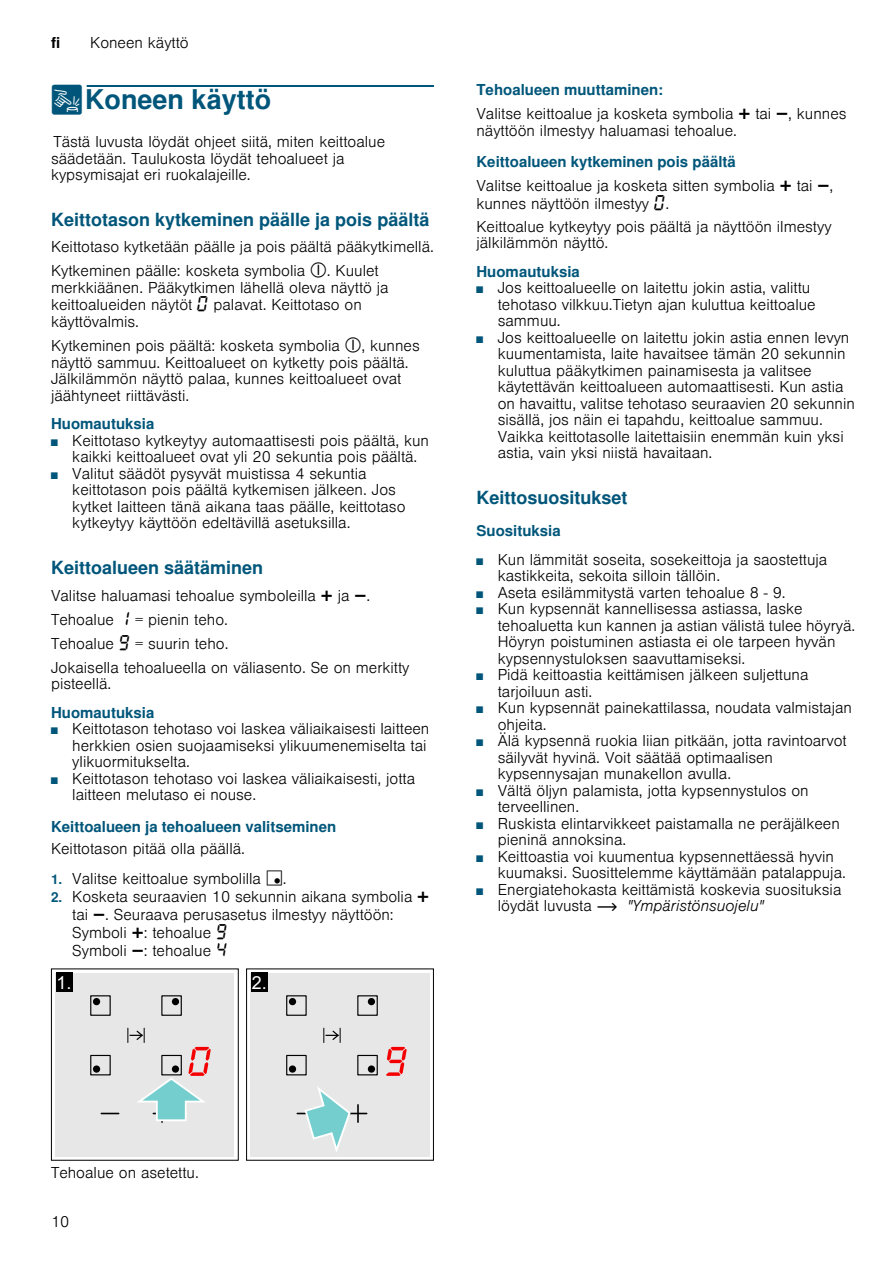
<style>
.page{position:relative;width:893px;height:1263px;background:#fff}
.page>*{position:absolute;margin:0;border:0;box-sizing:border-box;transform-origin:0 0}
.t1{font:700 27px "Nimbus San L";color:#00567a}
.t2{font:700 18px "Nimbus San L";color:#00567a}
.t3{font:300 15px/16.5px "Nimbus San L";color:#000}
.t4{font:700 15px "Nimbus San L";color:#00567a}
.t5{font:700 15px "Nimbus San L";color:#000}
.s1{font-family:"BSH Symb PG2";font-weight:400}
.s2{font-family:"BSH Symb All";font-weight:400;font-size:16.5px}
.s3{font-size:9px;color:#00567a}
.s4{font-family:"BSH Symb Gaggenau";font-weight:400;font-size:16.5px}
.s5{font-weight:700;font-size:13.5px;color:#00567a}
.s6{font-family:"BSH Symb PH3";font-weight:400;font-size:16.5px}
.s7{font-weight:700;color:#00567a}
.s8{font-family:"BSH Symb PH1";font-weight:400}
.s9{font-style:italic}
</style>
<div class="page">
<div style="left:87px;top:85px;width:347px;height:2px;border:1px solid #00567a"></div>
<svg style="left:51px;top:969px;width:187px;height:191px;background:#dcdede"></svg>
<svg style="left:246px;top:969px;width:187px;height:192px;background:#dbdddd"></svg>
<p class="t5" style="left:51px;top:34px;width:11px">fi</p>
<p class="t3" style="left:90px;top:33px;width:100px">Koneen käyttö</p>
<h1 class="t1" style="left:51px;top:83px;width:222px"><span class="s1">1</span>Koneen käyttö</h1>
<p class="t3" style="left:51px;top:132px;width:335px">Tästä luvusta löydät ohjeet siitä, miten keittoalue säädetään. Taulukosta löydät tehoalueet ja kypsymisajat eri ruokalajeille.</p>
<p class="t2" style="left:51px;top:208px;width:380px">Keittotason kytkeminen päälle ja pois päältä</p>
<p class="t3" style="left:51px;top:234px;width:384px;line-height:23.5px">Keittotaso kytketään päälle ja pois päältä pääkytkimellä.<br>Kytkeminen päälle: kosketa symbolia <span class="s2">#</span>. Kuulet</p>
<p class="t3" style="left:51px;top:278px;width:339px;line-height:17.2px">merkkiäänen. Pääkytkimen lähellä oleva näyttö ja keittoalueiden näytöt <span class="s2">‹</span> palavat. Keittotaso on käyttövalmis.</p>
<p class="t3" style="left:51px;top:336px;width:370px">Kytkeminen pois päältä: kosketa symbolia <span class="s2">#</span>, kunnes näyttö sammuu. Keittoalueet on kytketty pois päältä.<br>Jälkilämmön näyttö palaa, kunnes keittoalueet ovat jäähtyneet riittävästi.</p>
<p class="t4" style="left:51px;top:415px;width:105px">Huomautuksia</p>
<p class="t3" style="left:72px;top:431px;width:358px;text-indent:-21px"><span class="s3">■</span> Keittotaso kytkeytyy automaattisesti pois päältä, kun kaikki keittoalueet ovat yli 20 sekuntia pois päältä.</p>
<p class="t3" style="left:72px;top:464px;width:334px;text-indent:-21px"><span class="s3">■</span> Valitut säädöt pysyvät muistissa 4 sekuntia keittotason pois päältä kytkemisen jälkeen. Jos kytket laitteen tänä aikana taas päälle, keittotaso kytkeytyy käyttöön edeltävillä asetuksilla.</p>
<p class="t2" style="left:51px;top:556px;width:214px">Keittoalueen säätäminen</p>
<p class="t3" style="left:51px;top:583px;width:360px;line-height:23.7px">Valitse haluamasi tehoalue symboleilla <span class="s4">@</span> ja <span class="s4">A</span>.<br>Tehoalue <span class="s2">‚</span> = pienin teho.<br>Tehoalue <span class="s2">Š</span> = suurin teho.<br>Jokaisella tehoalueella on väliasento. Se on merkitty</p>
<p class="t3" style="left:51px;top:674px;width:62px">pisteellä.</p>
<p class="t4" style="left:51px;top:703px;width:105px">Huomautuksia</p>
<p class="t3" style="left:72px;top:719px;width:358px;text-indent:-21px"><span class="s3">■</span> Keittotason tehotaso voi laskea väliaikaisesti laitteen herkkien osien suojaamiseksi ylikuumenemiselta tai ylikuormitukselta.</p>
<p class="t3" style="left:72px;top:768px;width:344px;text-indent:-21px"><span class="s3">■</span> Keittotason tehotaso voi laskea väliaikaisesti, jotta laitteen melutaso ei nouse.</p>
<p class="t4" style="left:51px;top:817px;width:287px">Keittoalueen ja tehoalueen valitseminen</p>
<p class="t3" style="left:51px;top:839px;width:195px">Keittotason pitää olla päällä.</p>
<p class="t3" style="left:51px;top:868px;width:237px"><span class="s5">1.</span> Valitse keittoalue symbolilla <span class="s6">¸</span>.</p>
<p class="t3" style="left:72px;top:886px;width:358px;line-height:18px;text-indent:-21px"><span class="s5">2.</span> Kosketa seuraavien 10 sekunnin aikana symbolia <span class="s4">@ </span>tai <span class="s4">A</span>. Seuraava perusasetus ilmestyy näyttöön:<br>Symboli <span class="s4">@</span>: tehoalue <span class="s2">Š<br></span>Symboli <span class="s4">A</span>: tehoalue <span class="s2">…</span></p>
<p class="t3" style="left:476px;top:77px;width:371px;line-height:23.5px"><span class="s7">Tehoalueen muuttaminen:<br></span>Valitse keittoalue ja kosketa symbolia <span class="s4">@</span> tai <span class="s4">A</span>, kunnes</p>
<p class="t3" style="left:476px;top:121px;width:262px">näyttöön ilmestyy haluamasi tehoalue.</p>
<p class="t3" style="left:476px;top:149px;width:358px;line-height:23.5px"><span class="s7">Keittoalueen kytkeminen pois päältä<br></span>Valitse keittoalue ja kosketa sitten symbolia <span class="s4">@</span> tai <span class="s4">A</span>,</p>
<p class="t3" style="left:476px;top:190px;width:356px;line-height:23px">kunnes näyttöön ilmestyy <span class="s2">‹</span>.<br>Keittoalue kytkeytyy pois päältä ja näyttöön ilmestyy</p>
<p class="t3" style="left:476px;top:233px;width:133px">jälkilämmön näyttö.</p>
<p class="t4" style="left:476px;top:262px;width:105px">Huomautuksia</p>
<p class="t3" style="left:497px;top:278px;width:319px;text-indent:-21px"><span class="s3">■</span> Jos keittoalueelle on laitettu jokin astia, valittu tehotaso vilkkuu.Tietyn ajan kuluttua keittoalue sammuu.</p>
<p class="t3" style="left:497px;top:328px;width:359px;text-indent:-21px"><span class="s3">■</span> Jos keittoalueelle on laitettu jokin astia ennen levyn kuumentamista, laite havaitsee tämän 20 sekunnin kuluttua pääkytkimen painamisesta ja valitsee käytettävän keittoalueen automaattisesti. Kun astia on havaittu, valitse tehotaso seuraavien 20 sekunnin sisällä, jos näin ei tapahdu, keittoalue sammuu.<br>Vaikka keittotasolle laitettaisiin enemmän kuin yksi astia, vain yksi niistä havaitaan.</p>
<p class="t2" style="left:476px;top:486px;width:153px">Keittosuositukset</p>
<p class="t4" style="left:476px;top:521px;width:86px">Suosituksia</p>
<p class="t3" style="left:497px;top:550px;width:331px;text-indent:-21px"><span class="s3">■</span> Kun lämmität soseita, sosekeittoja ja saostettuja kastikkeita, sekoita silloin tällöin.</p>
<p class="t3" style="left:476px;top:583px;width:311px"><span class="s3">■</span> Aseta esilämmitystä varten tehoalue 8 - 9.</p>
<p class="t3" style="left:497px;top:599px;width:359px;text-indent:-21px"><span class="s3">■</span> Kun kypsennät kannellisessa astiassa, laske tehoaluetta kun kannen ja astian välistä tulee höyryä.<br>Höyryn poistuminen astiasta ei ole tarpeen hyvän kypsennystuloksen saavuttamiseksi.</p>
<p class="t3" style="left:497px;top:665px;width:312px;text-indent:-21px"><span class="s3">■</span> Pidä keittoastia keittämisen jälkeen suljettuna tarjoiluun asti.</p>
<p class="t3" style="left:497px;top:698px;width:356px;text-indent:-21px"><span class="s3">■</span> Kun kypsennät painekattilassa, noudata valmistajan ohjeita.</p>
<p class="t3" style="left:497px;top:731px;width:350px;text-indent:-21px"><span class="s3">■</span> Älä kypsennä ruokia liian pitkään, jotta ravintoarvot säilyvät hyvinä. Voit säätää optimaalisen kypsennysajan munakellon avulla.</p>
<p class="t3" style="left:497px;top:781px;width:312px;text-indent:-21px"><span class="s3">■</span> Vältä öljyn palamista, jotta kypsennystulos on terveellinen.</p>
<p class="t3" style="left:497px;top:814px;width:343px;text-indent:-21px"><span class="s3">■</span> Ruskista elintarvikkeet paistamalla ne peräjälkeen pieninä annoksina.</p>
<p class="t3" style="left:497px;top:847px;width:349px;text-indent:-21px"><span class="s3">■</span> Keittoastia voi kuumentua kypsennettäessä hyvin kuumaksi. Suosittelemme käyttämään patalappuja.</p>
<p class="t3" style="left:497px;top:880px;width:345px;text-indent:-21px"><span class="s3">■</span> Energiatehokasta keittämistä koskevia suosituksia löydät luvusta <span class="s8">~</span> <span class="s9">"Ympäristönsuojelu"</span></p>
<p class="t3" style="left:51px;top:1163px;width:149px">Tehoalue on asetettu.</p>
<p class="t3" style="left:51px;top:1212px;width:20px">10</p>
</div>
